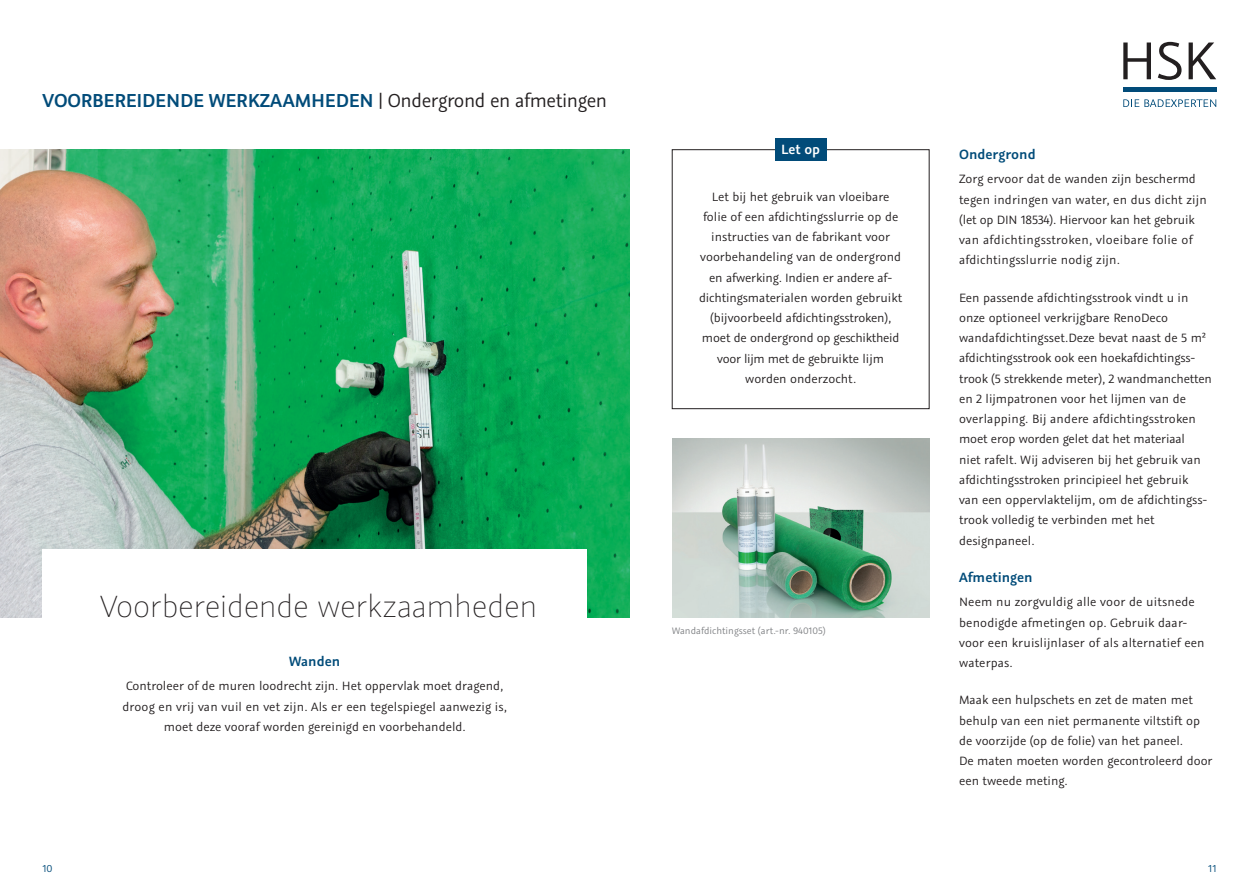
<style>
.page{position:relative;width:1259px;height:893px;background:#fff}
.page>*{position:absolute;margin:0;border:0;box-sizing:border-box;transform-origin:0 0}
.Große_Headline{font:200 34.5px "Graublau Sans";letter-spacing:-.02em;color:#231f20}
.t1{font:600 21px "Graublau Sans";letter-spacing:-.01em;color:#014b79}
.Subhead{font:600 15px "Graublau Sans";color:#014b79}
.t2{font:600 15px "Graublau Sans";color:#fff}
.Fließtext{font:13.5px/20.2px "Graublau Sans";color:#231f20}
.t3{font:11.25px "Graublau Sans";color:#014b79}
.Graue_Zusatzschrift{font:10.5px "Graublau Sans";color:#808285}
.s1{font-weight:400;color:#231f20}
</style>
<div class="page">
<svg style="left:1123px;top:43px;width:28px;height:36px"></svg>
<svg style="left:1157px;top:42px;width:24px;height:38px"></svg>
<svg style="left:1188px;top:43px;width:28px;height:36px"></svg>
<div style="left:1123px;top:87px;width:93px;height:5px;background:#014b79"></div>
<svg style="left:1123px;top:99px;width:93px;height:8px"></svg>
<img style="left:0;top:149px;width:629px;height:468px">
<div style="left:672px;top:149px;width:257px;height:260px;border:1px solid #231f20"></div>
<div style="left:775px;top:138px;width:51px;height:23px;background:#014b79"></div>
<img style="left:672px;top:439px;width:257px;height:178px">
<div style="left:43px;top:549px;width:544px;height:182px;background:#fff"></div>
<p class="t1" style="left:43px;top:87px;width:566px">VOORBEREIDENDE WERKZAAMHEDEN <span class="s1">| Ondergrond en afmetingen</span></p>
<p class="Große_Headline" style="left:100px;top:586px;width:438px">Voorbereidende werkzaamheden</p>
<p class="Subhead" style="left:289px;top:652px;width:53px">Wanden</p>
<p class="Fließtext" style="left:122px;top:676px;width:386px;text-align:center">Controleer of de muren loodrecht zijn. Het oppervlak moet dragend, droog en vrij van vuil en vet zijn. Als er een tegelspiegel aanwezig is, moet deze vooraf worden gereinigd en voorbehandeld.</p>
<p class="t2" style="left:781px;top:140px;width:40px">Let op</p>
<p class="Fließtext" style="left:699px;top:186px;width:205px;text-align:center">Let bij het gebruik van vloeibare folie of een afdichtingsslurrie op de instructies van de fabrikant voor voorbehandeling van de ondergrond en afwerking. Indien er andere af&shy;dichtingsmaterialen worden gebruikt (bijvoorbeeld afdichtingsstroken), moet de ondergrond op geschiktheid voor lijm met de gebruikte lijm worden onderzocht.</p>
<p class="Graue_Zusatzschrift" style="left:672px;top:625px;width:155px">Wandafdichtingsset (art.-nr. 940105)</p>
<p class="Subhead" style="left:959px;top:145px;width:78px">Ondergrond</p>
<p class="Fließtext" style="left:959px;top:169px;width:249px">Zorg ervoor dat de wanden zijn beschermd tegen indringen van water, en dus dicht zijn (let op DIN 18534). Hiervoor kan het gebruik van afdichtingsstroken, vloeibare folie of afdichtingsslurrie nodig zijn.</p>
<p class="Fließtext" style="left:959px;top:287px;width:254px">Een passende afdichtingsstrook vindt u in onze optioneel verkrijgbare RenoDeco wandafdichtingsset.Deze bevat naast de 5 m² afdichtingsstrook ook een hoekafdichtingss&shy;trook (5 strekkende meter), 2 wandmanchetten en 2 lijmpatronen voor het lijmen van de overlapping. Bij andere afdichtingsstroken moet erop worden gelet dat het materiaal<br>niet rafelt. Wij adviseren bij het gebruik van afdichtingsstroken principieel het gebruik<br>van een oppervlaktelijm, om de afdichtingss&shy;trook volledig te verbinden met het designpaneel.</p>
<p class="Subhead" style="left:959px;top:568px;width:75px">Afmetingen</p>
<p class="Fließtext" style="left:959px;top:592px;width:247px">Neem nu zorgvuldig alle voor de uitsnede benodigde afmetingen op. Gebruik daar&shy;voor een kruislijnlaser of als alternatief een waterpas.</p>
<p class="Fließtext" style="left:959px;top:690px;width:255px">Maak een hulpschets en zet de maten met behulp van een niet permanente viltstift op de voorzijde (op de folie) van het paneel.<br>De maten moeten worden gecontroleerd door een tweede meting.</p>
<p class="t3" style="left:43px;top:861px;width:12px">10</p>
<p class="t3" style="left:1208px;top:861px;width:10px">11</p>
</div>
